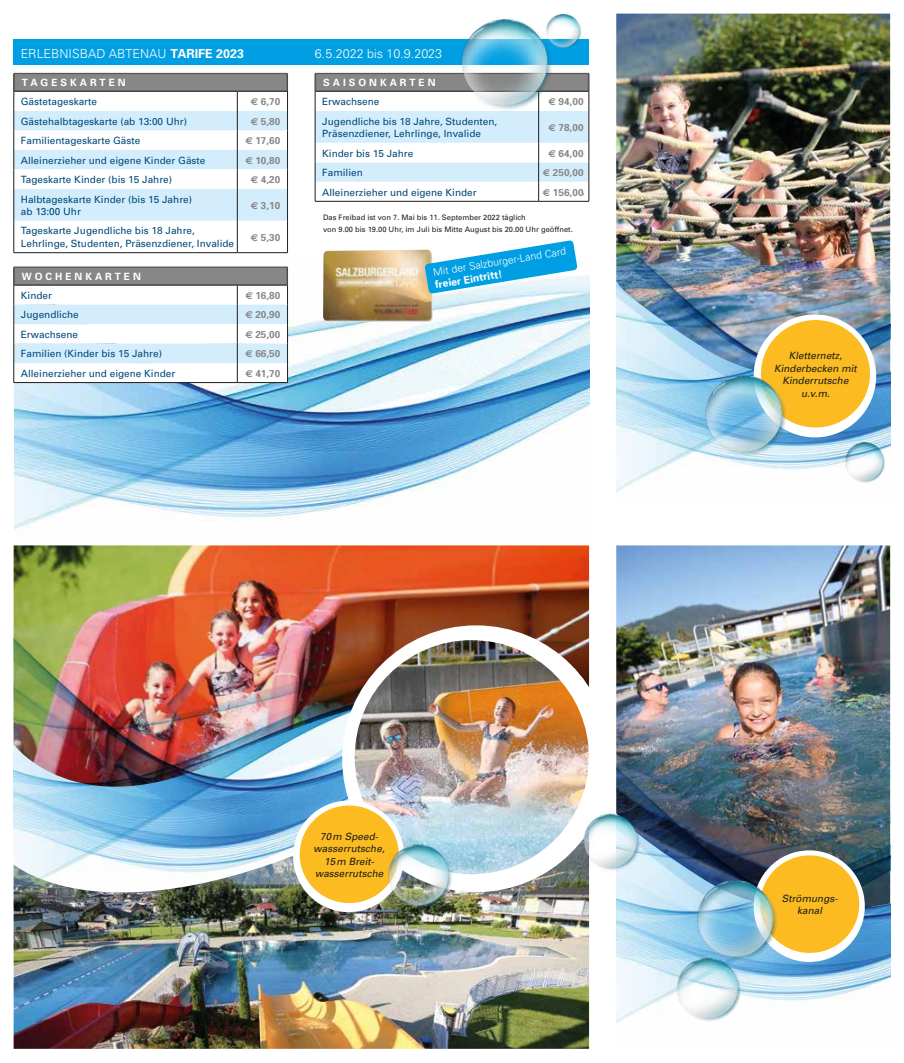
<style>
.page{position:relative;width:904px;height:1063px;background:#fff}
.page>*{position:absolute;margin:0;border:0;box-sizing:border-box;transform-origin:0 0}
.t1{font:300 12.5px "Univers";color:#fff}
.t2{font:300 10.38px "Univers";color:#fff}
.t3{font:700 10.38px "Univers";color:#fff}
.t4{font:10px/12.5px "Univers";color:#00497b}
.t5{font:italic 10px/12.5px "Univers";color:#1d1d1b;text-align:center}
.t6{font:700 10px "Univers";color:#878787}
.t7{font:700 10px "Univers";letter-spacing:.3em;color:#fff}
.t8{font:7.5px/11.2px "Univers";color:#1d1d1b}
.s1{font-weight:700}
.s2{font-family:"Euro Sans"}
</style>
<div class="page">
<img style="left:14px;top:875px;width:575px;height:174px">
<img style="left:15px;top:265px;width:574px;height:265px">
<img style="left:616px;top:14px;width:274px;height:209px">
<img style="left:616px;top:545px;width:274px;height:210px">
<div style="left:14px;top:40px;width:575px;height:25px;background:#009fe3"></div>
<svg style="left:14px;top:92px;width:274px;height:160px"></svg>
<hr style="left:14px;top:252px;width:223px;height:1px;background:#1d1d1b">
<hr style="left:237px;top:252px;width:51px;height:1px;background:#1d1d1b">
<div style="left:14px;top:73px;width:274px;height:19px;background:#878787;border:1px solid #575756"></div>
<svg style="left:315px;top:92px;width:274px;height:109px"></svg>
<hr style="left:315px;top:201px;width:223px;height:1px;background:#1d1d1b">
<hr style="left:538px;top:201px;width:51px;height:1px;background:#1d1d1b">
<img style="left:616px;top:223px;width:274px;height:269px">
<img style="left:616px;top:755px;width:274px;height:268px">
<div style="left:753px;top:314px;width:123px;height:123px;background:#fff;border-radius:50%"></div>
<div style="left:761px;top:320px;width:109px;height:108px;background:#fbbb21;border-radius:50%"></div>
<div style="left:753px;top:850px;width:111px;height:112px;background:#fff;border-radius:50%"></div>
<div style="left:760px;top:855px;width:99px;height:98px;background:#fbbb21;border-radius:50%"></div>
<img style="left:704px;top:375px;width:82px;height:82px;border-radius:41px">
<img style="left:676px;top:957px;width:65px;height:65px;border-radius:32px">
<img style="left:695px;top:880px;width:82px;height:82px;border-radius:41px">
<img style="left:14px;top:545px;width:575px;height:141px">
<img style="left:14px;top:626px;width:561px;height:294px">
<div style="left:342px;top:625px;width:268px;height:267px;background:#fff;border-radius:50%"></div>
<img style="left:355px;top:640px;width:234px;height:234px;border-radius:117px">
<img style="left:572px;top:804px;width:76px;height:71px">
<img style="left:323px;top:250px;width:110px;height:72px">
<svg style="left:425px;top:240px;width:152px;height:54px"></svg>
<svg style="left:14px;top:285px;width:274px;height:97px"></svg>
<hr style="left:14px;top:382px;width:223px;height:1px;background:#1d1d1b">
<hr style="left:237px;top:382px;width:51px;height:1px;background:#1d1d1b">
<div style="left:14px;top:267px;width:274px;height:18px;background:#878787;border:1px solid #575756"></div>
<svg style="left:293px;top:800px;width:111px;height:112px"></svg>
<div style="left:300px;top:806px;width:98px;height:97px;background:#fbbb21;border-radius:50%"></div>
<img style="left:375px;top:833px;width:86px;height:81px">
<div style="left:315px;top:73px;width:274px;height:19px;background:#878787;border:1px solid #575756"></div>
<img style="left:459px;top:19px;width:93px;height:93px;border-radius:46px">
<img style="left:545px;top:14px;width:36px;height:36px;border-radius:18px">
<p class="t1" style="left:21px;top:46px;width:225px">ERLEBNISBAD ABTENAU <span class="s1">TARIFE 2023</span></p>
<p class="t1" style="left:315px;top:46px;width:129px">6.5.2022 bis 10.9.2023</p>
<p class="t4" style="left:21px;top:95px;width:78px">Gästetageskarte</p>
<p class="t6" style="left:251px;top:95px;width:31px"><span class="s2">€</span> 6,70</p>
<p class="t4" style="left:21px;top:115px;width:168px">Gästehalbtageskarte (ab 13:00 Uhr)</p>
<p class="t6" style="left:251px;top:115px;width:31px"><span class="s2">€</span> 5,80</p>
<p class="t4" style="left:21px;top:134px;width:121px">Familientageskarte Gäste</p>
<p class="t6" style="left:245px;top:134px;width:37px"><span class="s2">€</span> 17,60</p>
<p class="t4" style="left:21px;top:154px;width:186px">Alleinerzieher und eigene Kinder Gäste</p>
<p class="t6" style="left:245px;top:154px;width:37px"><span class="s2">€</span> 10,80</p>
<p class="t4" style="left:21px;top:173px;width:153px">Tageskarte Kinder (bis 15 Jahre)</p>
<p class="t6" style="left:251px;top:173px;width:31px"><span class="s2">€</span> 4,20</p>
<p class="t4" style="left:21px;top:193px;width:173px">Halbtageskarte Kinder (bis 15 Jahre) ab 13:00 Uhr</p>
<p class="t6" style="left:251px;top:199px;width:31px"><span class="s2">€</span> 3,10</p>
<p class="t4" style="left:21px;top:224px;width:215px">Tageskarte Jugendliche bis 18 Jahre,<br>Lehrlinge, Studenten, Präsenzdiener, Invalide</p>
<p class="t6" style="left:251px;top:231px;width:31px"><span class="s2">€</span> 5,30</p>
<p class="t7" style="left:22px;top:76px;width:105px">TAGESKARTEN</p>
<p class="t7" style="left:323px;top:76px;width:114px">SAISONKARTEN</p>
<p class="t4" style="left:322px;top:95px;width:59px">Erwachsene</p>
<p class="t6" style="left:548px;top:95px;width:37px"><span class="s2">€</span> 94,00</p>
<p class="t4" style="left:322px;top:115px;width:177px">Jugendliche bis 18 Jahre, Studenten,<br>Präsenzdiener, Lehrlinge, Invalide</p>
<p class="t6" style="left:548px;top:121px;width:37px"><span class="s2">€</span> 78,00</p>
<p class="t4" style="left:322px;top:147px;width:93px">Kinder bis 15 Jahre</p>
<p class="t6" style="left:548px;top:147px;width:37px"><span class="s2">€</span> 64,00</p>
<p class="t4" style="left:322px;top:166px;width:42px">Familien</p>
<p class="t6" style="left:543px;top:166px;width:42px"><span class="s2">€</span> 250,00</p>
<p class="t4" style="left:322px;top:186px;width:156px">Alleinerzieher und eigene Kinder</p>
<p class="t6" style="left:543px;top:186px;width:42px"><span class="s2">€</span> 156,00</p>
<p class="t8" style="left:323px;top:212px;width:251px">Das Freibad ist von 7. Mai bis 11. September 2022 täglich<br>von 9.00 bis 19.00 Uhr, im Juli bis Mitte August bis 20.00 Uhr geöffnet.</p>
<p class="t2" style="left:432px;top:266px;width:136px;rotate:-9deg">Mit der Salzburger-Land Card</p>
<p class="t3" style="left:434px;top:278px;width:69px;rotate:-9deg">freier Eintritt!</p>
<p class="t7" style="left:22px;top:270px;width:120px">WOCHENKARTEN</p>
<p class="t4" style="left:21px;top:289px;width:33px">Kinder</p>
<p class="t6" style="left:245px;top:289px;width:37px"><span class="s2">€</span> 16,80</p>
<p class="t4" style="left:21px;top:308px;width:59px">Jugendliche</p>
<p class="t6" style="left:245px;top:308px;width:37px"><span class="s2">€</span> 20,90</p>
<p class="t4" style="left:21px;top:328px;width:59px">Erwachsene</p>
<p class="t6" style="left:245px;top:328px;width:37px"><span class="s2">€</span> 25,00</p>
<p class="t4" style="left:21px;top:347px;width:143px">Familien (Kinder bis 15 Jahre)</p>
<p class="t6" style="left:245px;top:347px;width:37px"><span class="s2">€</span> 66,50</p>
<p class="t4" style="left:21px;top:367px;width:156px">Alleinerzieher und eigene Kinder</p>
<p class="t6" style="left:245px;top:367px;width:37px"><span class="s2">€</span> 41,70</p>
<p class="t5" style="left:313px;top:830px;width:75px">70m Speed&shy;wasserrutsche,<br>15m Breit&shy;wasserrutsche</p>
<p class="t5" style="left:774px;top:349px;width:86px">Kletternetz,<br>Kinderbecken mit<br>Kinderrutsche u.v.m.</p>
<p class="t5" style="left:781px;top:892px;width:60px">Strömungs&shy;kanal</p>
</div>
